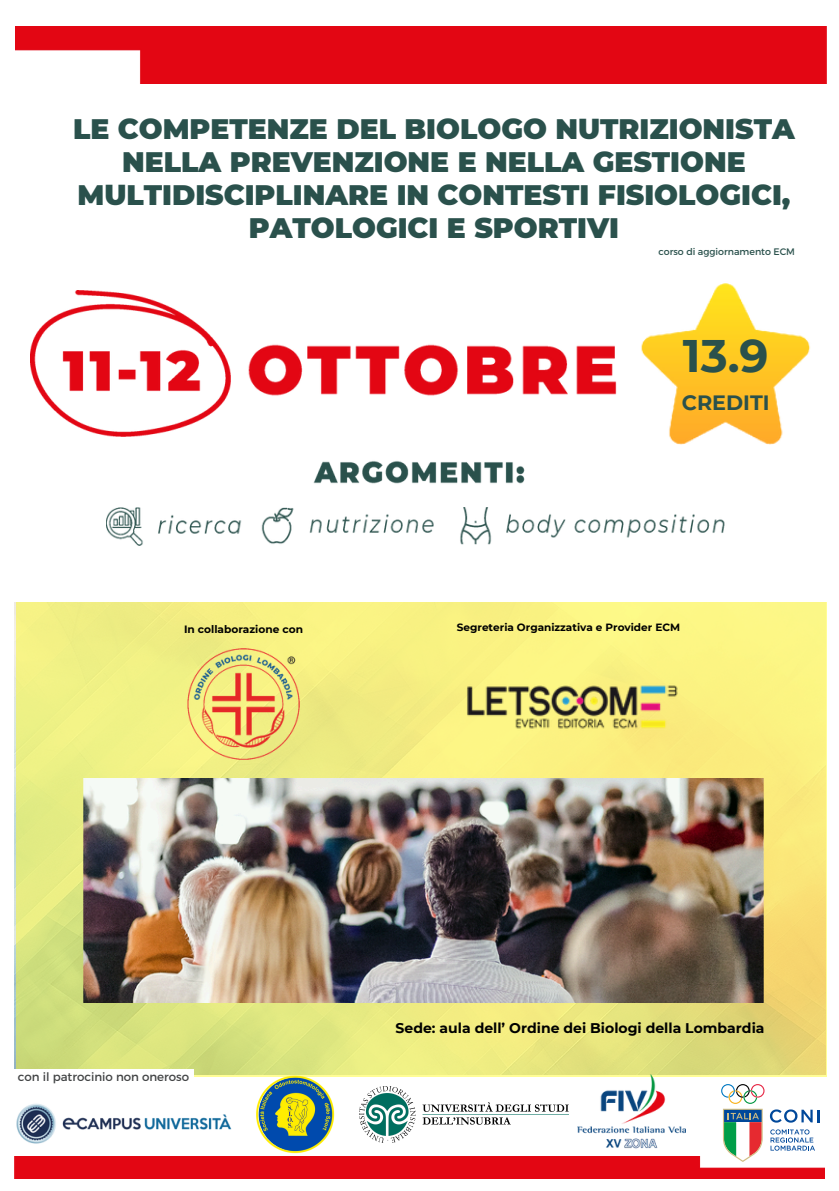
<style>
.page{position:relative;width:839px;height:1191px;background:#fff}
.page>*{position:absolute;margin:0;border:0;box-sizing:border-box;transform-origin:0 0}
.t1{font:700 45.6px "Montserrat";color:#2a514c}
.t2{font:900 28.2px/33px "Montserrat";color:#2a514c;text-align:center}
.t3{font:700 20.8px "Montserrat";color:#2a514c}
.t4{font:700 14px "Montserrat";color:#000}
.t5{font:11.8px "Montserrat";color:#434546}
.t6{font:700 10.6px "Montserrat";color:#000}
.t7{font:700 10.4px "Montserrat";color:#000}
.t8{font:9.4px "Montserrat";color:#2a514c}
</style>
<div class="page">
<svg style="left:16px;top:602px;width:810px;height:475px;background:#eeea80"></svg>
<img style="left:84px;top:779px;width:679px;height:223px">
<img style="left:457px;top:672px;width:228px;height:63px">
<img style="left:16px;top:27px;width:810px;height:57px">
<div style="left:14px;top:1156px;width:810px;height:23px;background:#e30613"></div>
<img style="left:184px;top:645px;width:119px;height:117px">
<img style="left:313px;top:461px;width:212px;height:23px">
<img style="left:106px;top:508px;width:619px;height:37px">
<img style="left:649px;top:283px;width:161px;height:162px">
<img style="left:30px;top:291px;width:200px;height:145px">
<img style="left:248px;top:336px;width:452px;height:109px">
<img style="left:16px;top:1103px;width:216px;height:41px">
<img style="left:577px;top:1075px;width:108px;height:74px">
<img style="left:255px;top:1071px;width:82px;height:87px">
<div style="left:15px;top:1069px;width:179px;height:11px;background:#fff"></div>
<svg style="left:721px;top:1084px;width:99px;height:78px"></svg>
<img style="left:360px;top:1087px;width:208px;height:55px">
<p class="t2" style="left:73px;top:112px;width:723px">LE COMPETENZE DEL BIOLOGO NUTRIZIONISTA NELLA PREVENZIONE E NELLA GESTIONE MULTIDISCIPLINARE IN CONTESTI FISIOLOGICI, PATOLOGICI E SPORTIVI</p>
<p class="t8" style="left:658px;top:246px;width:138px">corso di aggiornamento ECM</p>
<h6 class="t6" style="left:184px;top:622px;width:120px">In collaborazione con</h6>
<p class="t1" style="left:682px;top:328px;width:87px">13.9</p>
<p class="t3" style="left:681px;top:390px;width:89px">CREDITI</p>
<p class="t7" style="left:457px;top:621px;width:225px">Segreteria Organizzativa e Provider ECM</p>
<p class="t5" style="left:18px;top:1069px;width:173px">con il patrocinio non oneroso</p>
<h4 class="t4" style="left:395px;top:1020px;width:370px">Sede: aula dell’ Ordine dei Biologi della Lombardia</h4>
</div>
